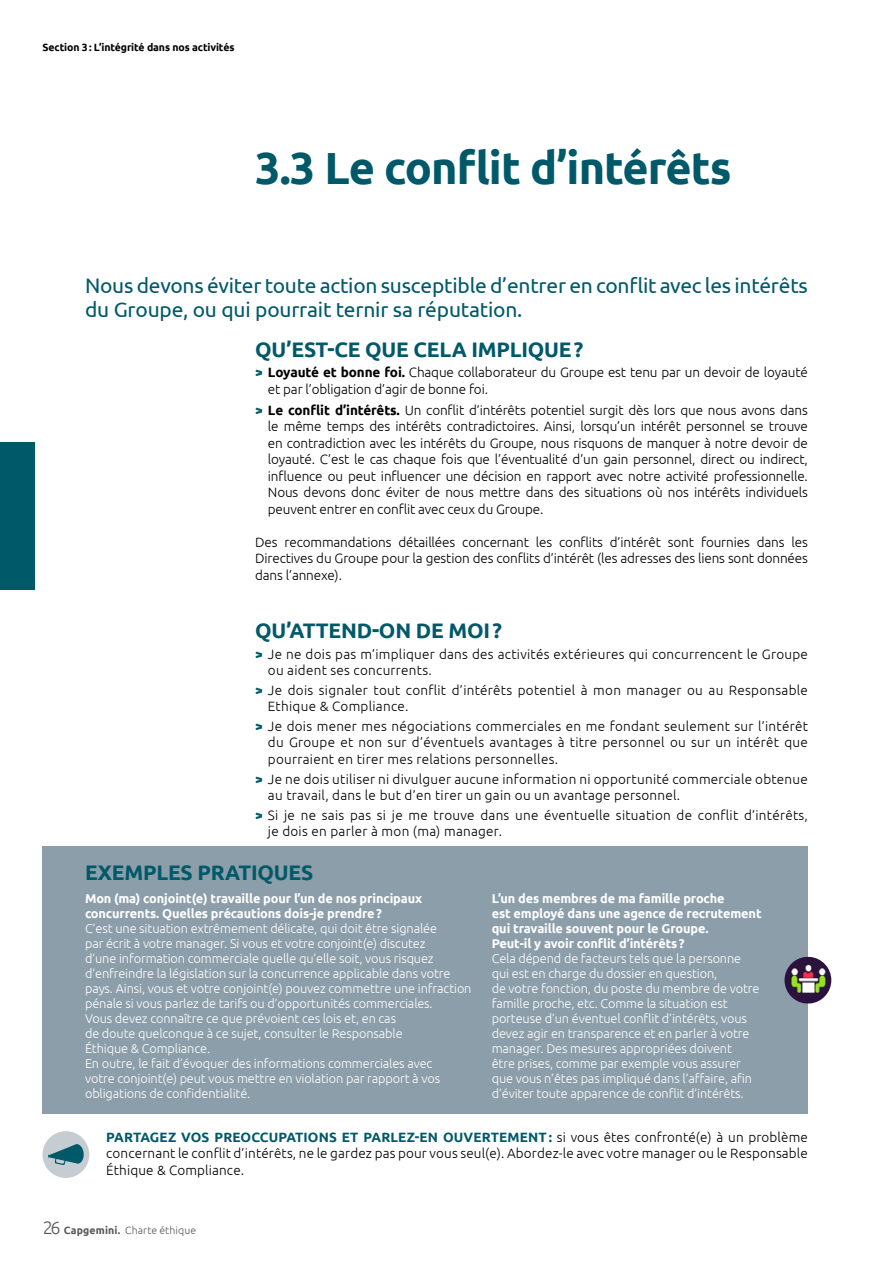
<style>
.page{position:relative;width:893px;height:1263px;background:#fff}
.page>*{position:absolute;margin:0;border:0;box-sizing:border-box;transform-origin:0 0}
.t1{font:700 45px "Ubuntu";letter-spacing:-.02em;color:#005969}
.t2{font:21px/24px "Ubuntu";letter-spacing:-.01em;color:#005969}
.t3{font:700 21px "Ubuntu";letter-spacing:-.01em;color:#005969}
.t4{font:300 13.5px/16.5px "Ubuntu";letter-spacing:.02em;color:#000;text-align:justify}
.t5{font:300 13.5px/16.5px "Ubuntu";letter-spacing:-.01em;color:#000}
.t6{font:300 12.75px/15px "Ubuntu";letter-spacing:-.01em;color:#fff}
.t7{font:700 12.75px/15px "Ubuntu";letter-spacing:-.01em;color:#fff}
.t8{font:700 10.5px "Ubuntu";letter-spacing:-.01em;color:#000}
.t9{font:300 10.5px "Ubuntu";letter-spacing:.01em;color:#58585a}
.s1{font-weight:700;color:#005969}
.s2{font-weight:700}
.s3{font-size:18px}
</style>
<div class="page">
<div style="left:43px;top:846px;width:765px;height:268px;background:#8c9ea9"></div>
<div style="left:43px;top:1131px;width:46px;height:47px;background:#c5cdd2;border-radius:50%"></div>
<svg style="left:48px;top:1144px;width:36px;height:21px"></svg>
<img style="left:784px;top:957px;width:47px;height:46px;border-radius:22px">
<div style="left:0;top:443px;width:34px;height:147px;background:#005969"></div>
<p class="t8" style="left:43px;top:41px;width:193px">Section 3: L’intégrité dans nos activités</p>
<p class="t1" style="left:255px;top:140px;width:478px">3.3 Le conflit d’intérêts</p>
<p class="t2" style="left:85px;top:273px;width:724px">Nous devons éviter toute action susceptible d’entrer en conflit avec les intérêts du Groupe, ou qui pourrait ternir sa réputation.</p>
<p class="t3" style="left:255px;top:336px;width:330px">QU’EST-CE QUE CELA IMPLIQUE?</p>
<p class="t5" style="left:268px;top:364px;width:542px;text-indent:-13px"><span class="s1">&gt;</span> <span class="s2">Loyauté et bonne foi.</span> Chaque collaborateur du Groupe est tenu par un devoir de loyauté et par l’obligation d’agir de bonne foi.</p>
<p class="t4" style="left:268px;top:401px;width:542px;text-indent:-13px"><span class="s1">&gt;</span> <span class="s2">Le conflit d’intérêts.</span> Un conflit d’intérêts potentiel surgit dès lors que nous avons dans le même temps des intérêts contradictoires. Ainsi, lorsqu’un intérêt personnel se trouve en contradiction avec les intérêts du Groupe, nous risquons de manquer à notre devoir de loyauté. C’est le cas chaque fois que l’éventualité d’un gain personnel, direct ou indirect, influence ou peut influencer une décision en rapport avec notre activité professionnelle.<br>Nous devons donc éviter de nous mettre dans des situations où nos intérêts individuels peuvent entrer en conflit avec ceux du Groupe.</p>
<p class="t4" style="left:255px;top:533px;width:554px">Des recommandations détaillées concernant les conflits d’intérêt sont fournies dans les Directives du Groupe pour la gestion des conflits d’intérêt (les adresses des liens sont données dans l’annexe).</p>
<p class="t3" style="left:255px;top:618px;width:248px">QU’ATTEND-ON DE MOI?</p>
<p class="t4" style="left:268px;top:645px;width:542px;text-indent:-13px"><span class="s1">&gt;</span> Je ne dois pas m’impliquer dans des activités extérieures qui concurrencent le Groupe ou aident ses concurrents.</p>
<p class="t4" style="left:268px;top:681px;width:542px;text-indent:-13px"><span class="s1">&gt;</span> Je dois signaler tout conflit d’intérêts potentiel à mon manager ou au Responsable<br>Ethique &amp; Compliance.</p>
<p class="t4" style="left:268px;top:717px;width:542px;text-indent:-13px"><span class="s1">&gt;</span> Je dois mener mes négociations commerciales en me fondant seulement sur l’intérêt du Groupe et non sur d’éventuels avantages à titre personnel ou sur un intérêt que pourraient en tirer mes relations personnelles.</p>
<p class="t4" style="left:268px;top:770px;width:542px;text-indent:-13px"><span class="s1">&gt;</span> Je ne dois utiliser ni divulguer aucune information ni opportunité commerciale obtenue au travail, dans le but d’en tirer un gain ou un avantage personnel.</p>
<p class="t4" style="left:268px;top:806px;width:542px;text-indent:-13px"><span class="s1">&gt;</span> Si je ne sais pas si je me trouve dans une éventuelle situation de conflit d’intérêts, je dois en parler à mon (ma) manager.</p>
<p class="t3" style="left:85px;top:859px;width:230px">EXEMPLES PRATIQUES</p>
<p class="t7" style="left:85px;top:891px;width:339px">Mon (ma) conjoint(e) travaille pour l’un de nos principaux concurrents. Quelles précautions dois-je prendre?</p>
<p class="t6" style="left:85px;top:920px;width:388px">C’est une situation extrêmement délicate, qui doit être signalée<br>par écrit à votre manager. Si vous et votre conjoint(e) discutez<br>d’une information commerciale quelle qu’elle soit, vous risquez d’enfreindre la législation sur la concurrence applicable dans votre pays. Ainsi, vous et votre conjoint(e) pouvez commettre une infraction pénale si vous parlez de tarifs ou d’opportunités commerciales.</p>
<p class="t6" style="left:85px;top:1010px;width:319px">Vous devez connaître ce que prévoient ces lois et, en cas de doute quelconque à ce sujet, consulter le Responsable<br>Éthique &amp; Compliance.</p>
<p class="t6" style="left:85px;top:1055px;width:357px">En outre, le fait d’évoquer des informations commerciales avec votre conjoint(e) peut vous mettre en violation par rapport à vos obligations de confidentialité.</p>
<p class="t7" style="left:492px;top:891px;width:271px">L’un des membres de ma famille proche<br>est employé dans une agence de recrutement qui travaille souvent pour le Groupe.<br>Peut-il y avoir conflit d’intérêts?</p>
<p class="t6" style="left:492px;top:950px;width:269px">Cela dépend de facteurs tels que la personne qui est en charge du dossier en question,<br>de votre fonction, du poste du membre de votre famille proche, etc. Comme la situation est porteuse d’un éventuel conflit d’intérêts, vous devez agir en transparence et en parler à votre manager. Des mesures appropriées doivent<br>être prises, comme par exemple vous assurer que vous n’êtes pas impliqué dans l’affaire, afin d’éviter toute apparence de conflit d’intérêts.</p>
<p class="t4" style="left:106px;top:1128px;width:703px"><span class="s1">PARTAGEZ VOS PREOCCUPATIONS ET PARLEZ-EN OUVERTEMENT:</span> si vous êtes confronté(e) à un problème concernant le conflit d’intérêts, ne le gardez pas pour vous seul(e). Abordez-le avec votre manager ou le Responsable Éthique &amp; Compliance.</p>
<p class="t9" style="left:43px;top:1224px;width:155px"><span class="s3">26</span> <span class="s2">Capgemini.</span> Charte éthique</p>
</div>
